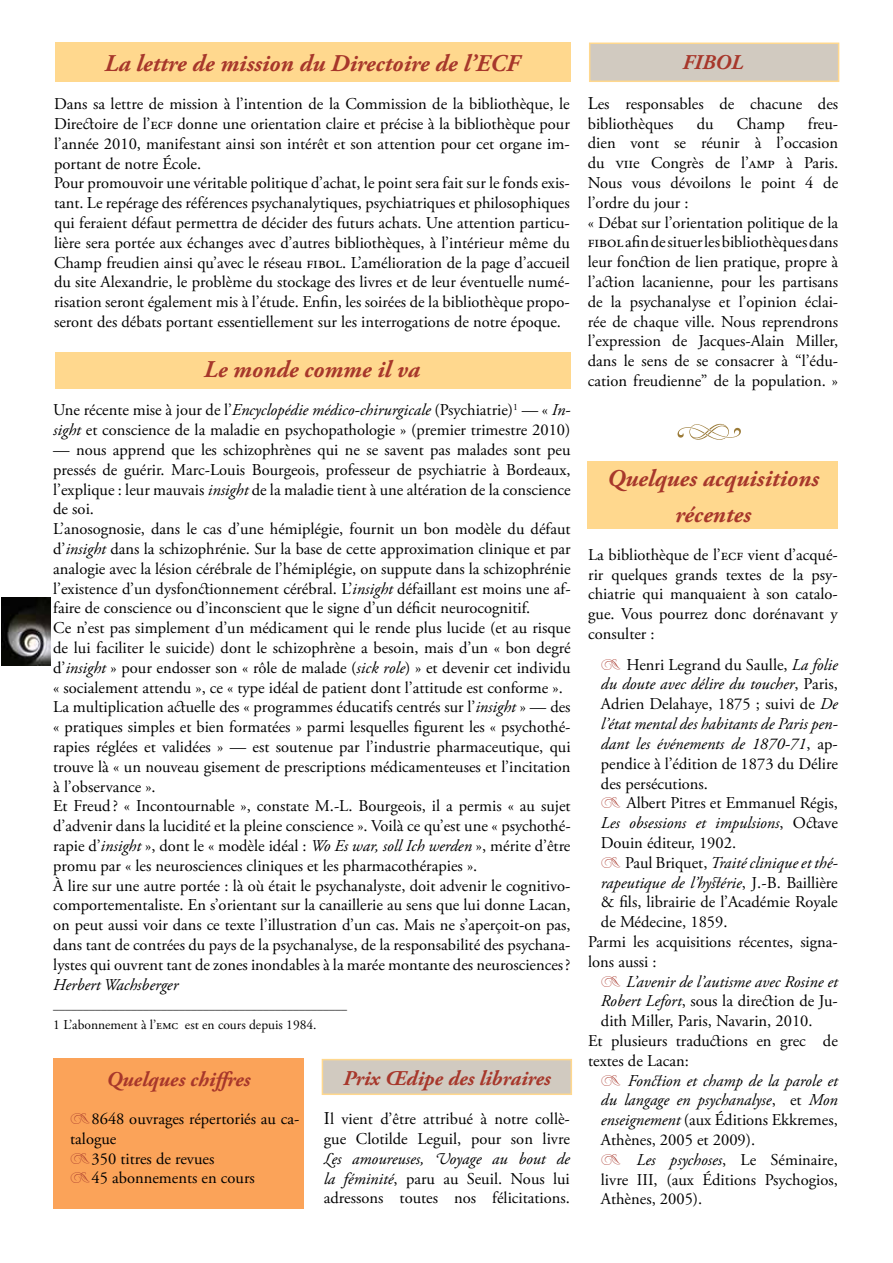
<style>
.page{position:relative;width:893px;height:1263px;background:#fff}
.page>*{position:absolute;margin:0;border:0;box-sizing:border-box;transform-origin:0 0}
.t1{font:54px "Type Embellishments Two";color:#9a7a37}
.t2{font:italic 700 24px/36px "Adobe Garamond Pro";color:#a7372b;text-align:center}
.t3{font:italic 700 21px "Adobe Garamond Pro";color:#a7372b}
.t4{font:16.5px/19.8px "Adobe Garamond Pro";color:#000}
.t5{font:italic 16.5px "Adobe Garamond Pro";color:#000}
.t6{font:13.5px "Adobe Garamond Pro";color:#000}
.t7{font:12px "Adobe Garamond Pro";color:#000}
.s1{font-style:italic}
.s2{font-family:"Type Embellishments One";color:#a7372b}
.s3{font-size:18px}
.s4{font-style:normal}
.s5{font-family:"Type Embellishments One";font-style:normal;color:#a7372b}
</style>
<div class="page">
<div style="left:587px;top:461px;width:251px;height:68px;background:#ffd88e"></div>
<div style="left:322px;top:1059px;width:250px;height:36px;background:#d1cac0;border:2px solid #ffd88e"></div>
<div style="left:55px;top:352px;width:516px;height:36px;background:#ffd88e"></div>
<div style="left:56px;top:43px;width:515px;height:39px;background:#ffd88e"></div>
<div style="left:589px;top:43px;width:250px;height:39px;background:#d1cac0;border:2px solid #ffd88e"></div>
<div style="left:53px;top:1059px;width:251px;height:150px;background:#fba359"></div>
<img style="left:1px;top:598px;width:49px;height:67px">
<h2 class="t2" style="left:104px;top:46px;width:417px">La lettre de mission du Directoire de l’ECF</h2>
<p class="t4" style="left:54px;top:95px;width:517px">Dans sa lettre de mission à l’intention de la Commission de la bibliothèque, le Directoire de l’ecf donne une orientation claire et précise à la bibliothèque pour l’année 2010, manifestant ainsi son intérêt et son attention pour cet organe im&shy;portant de notre École.<br>Pour promouvoir une véritable politique d’achat, le point sera fait sur le fonds exis&shy;tant. Le repérage des références psychanalytiques, psychiatriques et philosophiques qui feraient défaut permettra de décider des futurs achats. Une attention particu&shy;lière sera portée aux échanges avec d’autres bibliothèques, à l’intérieur même du Champ freudien ainsi qu’avec le réseau fibol. L’amélioration de la page d’accueil du site Alexandrie, le problème du stockage des livres et de leur éventuelle numé&shy;risation seront également mis à l’étude. Enfin, les soirées de la bibliothèque propo&shy;seront des débats portant essentiellement sur les interrogations de notre époque.</p>
<h2 class="t2" style="left:204px;top:352px;width:217px">Le monde comme il va</h2>
<p class="t4" style="left:53px;top:401px;width:519px">Une récente mise à jour de l’<span class="s1">Encyclopédie médico-chirurgicale</span> (Psychiatrie)<sup>1</sup> — « <span class="s1">In&shy;sight</span> et conscience de la maladie en psychopathologie » (premier trimestre 2010)</p>
<p class="t4" style="left:53px;top:440px;width:519px">— nous apprend que les schizophrènes qui ne se savent pas malades sont peu pressés de guérir. Marc-Louis Bourgeois, professeur de psychiatrie à Bordeaux, l’explique : leur mauvais <span class="s1">insight</span> de la maladie tient à une altération de la conscience de soi.<br>L’anosognosie, dans le cas d’une hémiplégie, fournit un bon modèle du défaut d’<span class="s1">insight</span> dans la schizophrénie. Sur la base de cette approximation clinique et par analogie avec la lésion cérébrale de l’hémiplégie, on suppute dans la schizophrénie l’existence d’un dysfonctionnement cérébral. L’<span class="s1">insight</span> défaillant est moins une af&shy;faire de conscience ou d’inconscient que le signe d’un déficit neurocognitif.<br>Ce n’est pas simplement d’un médicament qui le rende plus lucide (et au risque de lui faciliter le suicide) dont le schizophrène a besoin, mais d’un « bon degré d’<span class="s1">insight</span> » pour endosser son « rôle de malade (<span class="s1">sick role</span>) » et devenir cet individu « socialement attendu », ce « type idéal de patient dont l’attitude est conforme ».<br>La multiplication actuelle des « programmes éducatifs centrés sur l’<span class="s1">insight</span> » — des « pratiques simples et bien formatées » parmi lesquelles figurent les « psychothé&shy;rapies réglées et validées » — est soutenue par l’industrie pharmaceutique, qui trouve là « un nouveau gisement de prescriptions médicamenteuses et l’incitation à l’observance ».<br>Et Freud? « Incontournable », constate M.-L. Bourgeois, il a permis « au sujet d’advenir dans la lucidité et la pleine conscience ». Voilà ce qu’est une « psychothé&shy;rapie d’<span class="s1">insight</span> », dont le « modèle idéal : <span class="s1">Wo Es war, soll Ich werden</span> », mérite d’être promu par « les neurosciences cliniques et les pharmacothérapies ».<br>À lire sur une autre portée : là où était le psychanalyste, doit advenir le cognitivo&shy;comportementaliste. En s’orientant sur la canaillerie au sens que lui donne Lacan, on peut aussi voir dans ce texte l’illustration d’un cas. Mais ne s’aperçoit-on pas, dans tant de contrées du pays de la psychanalyse, de la responsabilité des psychana&shy;lystes qui ouvrent tant de zones inondables à la marée montante des neurosciences?</p>
<p class="t5" style="left:53px;top:974px;width:127px">Herbert Wachsberger</p>
<p class="t7" style="left:53px;top:998px;width:295px">_________________________________________________</p>
<p class="t6" style="left:53px;top:1017px;width:265px">1 L’abonnement à l’emc est en cours depuis 1984.</p>
<p class="t3" style="left:106px;top:1067px;width:145px">Quelques chiffres</p>
<p class="t4" style="left:70px;top:1109px;width:231px"><span class="s2">Z</span>8648 ouvrages répertoriés au ca&shy;talogue<br><span class="s2">Z</span>350 titres de revues<br><span class="s2">Z</span>45 abonnements en cours</p>
<p class="t3" style="left:343px;top:1066px;width:209px">Prix Œdipe des libraires</p>
<p class="t4" style="left:324px;top:1110px;width:248px"><span class="s3">I</span>l vient d’être attribué à notre collè&shy;gue Clotilde Leguil, pour son livre</p>
<p class="t4" style="left:324px;top:1149px;width:248px;text-align:justify"><span class="s1">Les amoureuses, Voyage au bout de la féminité</span>, paru au Seuil. Nous lui adressons toutes nos félicitations.</p>
<p class="t3" style="left:683px;top:50px;width:62px">FIBOL</p>
<p class="t4" style="left:588px;top:94px;width:252px"><span class="s3">L</span>es responsables de chacune des bibliothèques</p>
<p class="t4" style="left:588px;top:114px;width:252px;text-indent:220px">freu&shy;dien vont se réunir à l’occasion du viie Congrès de l’amp à Paris.<br>Nous vous dévoilons le point 4 de l’ordre du jour :<br>« Débat sur l’orientation politique de la fibol afin de situer les bibliothèques dans leur fonction de lien pratique, propre à l’action lacanienne, pour les partisans de la psychanalyse et l’opinion éclai&shy;rée de chaque ville. Nous reprendrons l’expression de Jacques-Alain Miller, dans le sens de se consacrer à “l’édu&shy;cation freudienne” de la population. »</p>
<p class="t4" style="left:697px;top:114px;width:18px">du</p>
<p class="t4" style="left:737px;top:114px;width:49px">Champ</p>
<h1 class="t1" style="left:675px;top:411px;width:70px">h</h1>
<h2 class="t2" style="left:607px;top:461px;width:213px">Quelques acquisitions récentes</h2>
<p class="t4" style="left:588px;top:545px;width:251px;text-align:justify">La bibliothèque de l’ecf vient d’acqué&shy;rir quelques grands textes de la psy&shy;chiatrie qui manquaient à son catalo&shy;gue. Vous pourrez donc dorénavant y consulter :</p>
<p class="t4" style="left:601px;top:655px;width:238px"><span class="s2">Z</span> Henri Legrand du Saulle, <span class="s1">La folie</span></p>
<p class="t5" style="left:601px;top:674px;width:238px">du doute avec délire du toucher<span class="s4">, Paris,</span></p>
<p class="t4" style="left:601px;top:695px;width:238px">Adrien Delahaye, 1875 ; suivi de <span class="s1">De</span></p>
<p class="t5" style="left:601px;top:714px;width:238px">l’état mental des habitants de Paris pen-</p>
<p class="t5" style="left:601px;top:734px;width:238px">dant les événements de 1870-71<span class="s4">, ap-</span></p>
<p class="t4" style="left:601px;top:754px;width:238px">pendice à l’édition de 1873 du Délire</p>
<p class="t4" style="left:601px;top:774px;width:109px">des persécutions.</p>
<p class="t4" style="left:601px;top:794px;width:238px"><span class="s2">Z</span> Albert Pitres et Emmanuel Régis,</p>
<p class="t5" style="left:601px;top:813px;width:238px">Les obsessions et impulsions<span class="s4">, Octave</span></p>
<p class="t4" style="left:601px;top:833px;width:137px">Douin éditeur, 1902.</p>
<p class="t5" style="left:601px;top:852px;width:238px"><span class="s5">Z</span> <span class="s4">Paul Briquet,</span> Traité clinique et thé-</p>
<p class="t5" style="left:601px;top:872px;width:238px">rapeutique de l’hystérie<span class="s4">, J.-B. Baillière</span></p>
<p class="t4" style="left:601px;top:893px;width:238px">&amp; fils, librairie de l’Académie Royale</p>
<p class="t4" style="left:601px;top:912px;width:128px">de Médecine, 1859.</p>
<p class="t4" style="left:588px;top:932px;width:251px">Parmi les acquisitions récentes, signa-</p>
<p class="t4" style="left:588px;top:952px;width:70px">lons aussi :</p>
<p class="t5" style="left:601px;top:971px;width:238px"><span class="s5">Z</span> L’avenir de l’autisme avec Rosine et</p>
<p class="t4" style="left:601px;top:992px;width:238px"><span class="s1">Robert Lefort</span>, sous la direction de Ju-</p>
<p class="t4" style="left:601px;top:1011px;width:213px">dith Miller, Paris, Navarin, 2010.</p>
<p class="t4" style="left:588px;top:1031px;width:251px">Et plusieurs traductions en grec de</p>
<p class="t4" style="left:588px;top:1051px;width:102px">textes de Lacan:</p>
<p class="t5" style="left:601px;top:1070px;width:238px"><span class="s5">Z</span> Fonction et champ de la parole et</p>
<p class="t5" style="left:601px;top:1090px;width:238px">du langage en psychanalyse<span class="s4">, et</span> Mon</p>
<p class="t4" style="left:601px;top:1110px;width:238px"><span class="s1">enseignement</span> (aux Éditions Ekkremes,</p>
<p class="t4" style="left:601px;top:1130px;width:156px">Athènes, 2005 et 2009).</p>
<p class="t4" style="left:601px;top:1150px;width:238px"><span class="s2">Z</span> <span class="s1">Les psychoses</span>, Le Séminaire,</p>
<p class="t4" style="left:601px;top:1170px;width:238px">livre III, (aux Éditions Psychogios,</p>
<p class="t4" style="left:601px;top:1190px;width:103px">Athènes, 2005).</p>
</div>
